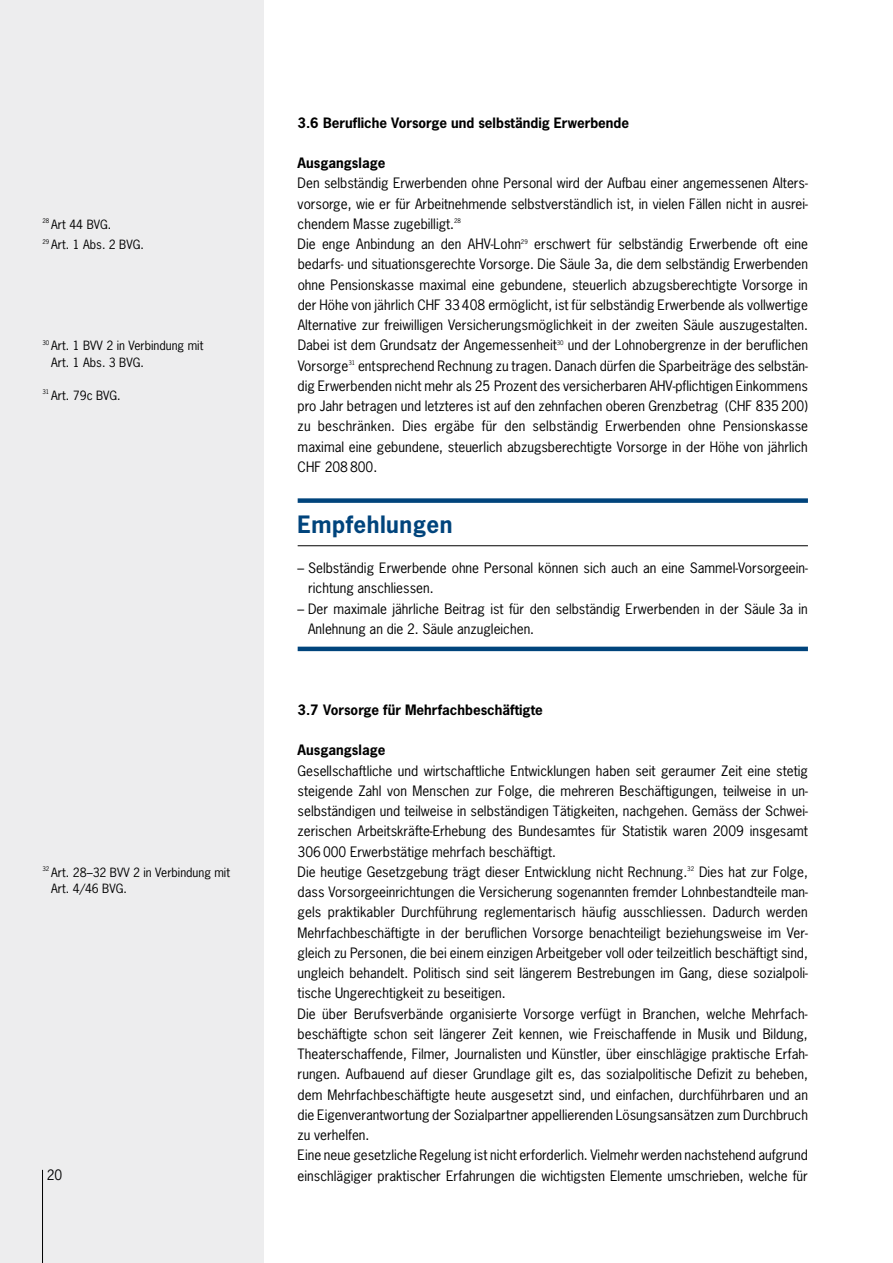
<style>
.page{position:relative;width:893px;height:1263px;background:#fff}
.page>*{position:absolute;margin:0;border:0;box-sizing:border-box;transform-origin:0 0}
.t1{font:700 22.5px "News Gothic LT";letter-spacing:.02em;color:#00447c}
.t2{font:13.5px/20.2px "News Gothic LT";color:#000}
.t3{font:700 13.5px "News Gothic LT";color:#000}
.t4{font:12px/16.5px "News Gothic LT";color:#000}
.t5{font:6px "News Gothic LT";color:#000}
</style>
<div class="page">
<div style="left:0;top:0;width:264px;height:1263px;background:#ededee"></div>
<hr style="left:42px;top:1170px;width:1px;height:93px;background:#000">
<div style="left:298px;top:498px;width:510px;height:5px;background:#00447c"></div>
<hr style="left:298px;top:545px;width:510px;height:1px;background:#000">
<hr style="left:298px;top:647px;width:510px;height:4px;background:#00447c">
<p class="t5" style="left:43px;top:217px;width:8px">28</p>
<p class="t4" style="left:51px;top:216px;width:62px">Art 44 BVG.</p>
<p class="t5" style="left:43px;top:237px;width:8px">29</p>
<p class="t4" style="left:51px;top:236px;width:94px">Art. 1 Abs. 2 BVG.</p>
<p class="t5" style="left:43px;top:339px;width:8px">30</p>
<p class="t4" style="left:51px;top:337px;width:154px">Art. 1 BVV 2 in Verbindung mit<br>Art. 1 Abs. 3 BVG.</p>
<p class="t5" style="left:43px;top:388px;width:8px">31</p>
<p class="t4" style="left:51px;top:387px;width:71px">Art. 79c BVG.</p>
<p class="t3" style="left:298px;top:114px;width:333px">3.6 Berufliche Vorsorge und selbständig Erwerbende</p>
<p class="t3" style="left:298px;top:154px;width:89px">Ausgangslage</p>
<p class="t2" style="left:298px;top:173px;width:512px;text-align:justify">Den selbständig Erwerbenden ohne Personal wird der Aufbau einer angemessenen Alters&shy;vorsorge, wie er für Arbeitnehmende selbstverständlich ist, in vielen Fällen nicht in ausrei&shy;chendem Masse zugebilligt.</p>
<p class="t5" style="left:454px;top:217px;width:8px">28</p>
<p class="t2" style="left:298px;top:234px;width:225px">Die enge Anbindung an den AHV-Lohn</p>
<p class="t5" style="left:521px;top:237px;width:8px">29</p>
<p class="t2" style="left:298px;top:234px;width:512px;text-align:justify;text-indent:236px">erschwert für selbständig Erwerbende oft eine bedarfs- und situationsgerechte Vorsorge. Die Säule 3a, die dem selbständig Erwerbenden ohne Pensionskasse maximal eine gebundene, steuerlich abzugsberechtigte Vorsorge in der Höhe von jährlich CHF 33 408 ermöglicht, ist für selbständig Erwerbende als vollwertige Alternative zur freiwilligen Versicherungsmöglichkeit in der zweiten Säule auszugestalten.<br>Dabei ist dem Grundsatz der Angemessenheit</p>
<p class="t5" style="left:557px;top:339px;width:8px">30</p>
<p class="t2" style="left:568px;top:335px;width:242px">und der Lohnobergrenze in der beruflichen</p>
<p class="t2" style="left:298px;top:355px;width:512px;text-align:justify;text-indent:60px">entsprechend Rechnung zu tragen. Danach dürfen die Sparbeiträge des selbstän&shy;dig Erwerbenden nicht mehr als 25 Prozent des versicherbaren AHV-pflichtigen Einkommens pro Jahr betragen und letzteres ist auf den zehnfachen oberen Grenzbetrag (CHF 835 200) zu beschränken. Dies ergäbe für den selbständig Erwerbenden ohne Pensionskasse maximal eine gebundene, steuerlich abzugsberechtigte Vorsorge in der Höhe von jährlich CHF 208 800.</p>
<p class="t2" style="left:298px;top:355px;width:52px">Vorsorge</p>
<p class="t5" style="left:348px;top:359px;width:8px">31</p>
<h1 class="t1" style="left:298px;top:509px;width:156px">Empfehlungen</h1>
<p class="t2" style="left:308px;top:558px;width:501px;text-indent:-10px">– Selbständig Erwerbende ohne Personal können sich auch an eine Sammel-Vorsorgeein&shy;richtung anschliessen.</p>
<p class="t2" style="left:308px;top:598px;width:501px;text-indent:-10px">– Der maximale jährliche Beitrag ist für den selbständig Erwerbenden in der Säule 3a in<br>Anlehnung an die 2. Säule anzugleichen.</p>
<p class="t5" style="left:43px;top:865px;width:8px">32</p>
<p class="t4" style="left:51px;top:864px;width:180px">Art. 28–32 BVV 2 in Verbindung mit<br>Art. 4/46 BVG.</p>
<p class="t2" style="left:47px;top:1165px;width:17px">20</p>
<p class="t3" style="left:298px;top:701px;width:247px">3.7 Vorsorge für Mehrfachbeschäftigte</p>
<p class="t3" style="left:298px;top:741px;width:89px">Ausgangslage</p>
<p class="t2" style="left:298px;top:760px;width:512px">Gesellschaftliche und wirtschaftliche Entwicklungen haben seit geraumer Zeit eine stetig steigende Zahl von Menschen zur Folge, die mehreren Beschäftigungen, teilweise in un&shy;selbständigen und teilweise in selbständigen Tätigkeiten, nachgehen. Gemäss der Schwei&shy;zerischen Arbeitskräfte-Erhebung des Bundesamtes für Statistik waren 2009 insgesamt 306 000 Erwerbstätige mehrfach beschäftigt.<br>Die heutige Gesetzgebung trägt dieser Entwicklung nicht Rechnung.</p>
<p class="t2" style="left:298px;top:861px;width:512px;text-indent:401px">Dies hat zur Folge, dass Vorsorgeeinrichtungen die Versicherung sogenannten fremder Lohnbestandteile man&shy;gels praktikabler Durchführung reglementarisch häufig ausschliessen. Dadurch werden Mehrfachbeschäftigte in der beruflichen Vorsorge benachteiligt beziehungsweise im Ver&shy;gleich zu Personen, die bei einem einzigen Arbeitgeber voll oder teilzeitlich beschäftigt sind, ungleich behandelt. Politisch sind seit längerem Bestrebungen im Gang, diese sozialpoli&shy;tische Ungerechtigkeit zu beseitigen.<br>Die über Berufsverbände organisierte Vorsorge verfügt in Branchen, welche Mehrfach&shy;beschäftigte schon seit längerer Zeit kennen, wie Freischaffende in Musik und Bildung, Theaterschaffende, Filmer, Journalisten und Künstler, über einschlägige praktische Erfah&shy;rungen. Aufbauend auf dieser Grundlage gilt es, das sozialpolitische Defizit zu beheben, dem Mehrfachbeschäftigte heute ausgesetzt sind, und einfachen, durchführbaren und an die Eigenverantwortung der Sozialpartner appellierenden Lösungsansätzen zum Durchbruch zu verhelfen.<br>Eine neue gesetzliche Regelung ist nicht erforderlich. Vielmehr werden nachstehend aufgrund einschlägiger praktischer Erfahrungen die wichtigsten Elemente umschrieben, welche für</p>
<p class="t5" style="left:687px;top:865px;width:8px">32</p>
</div>
